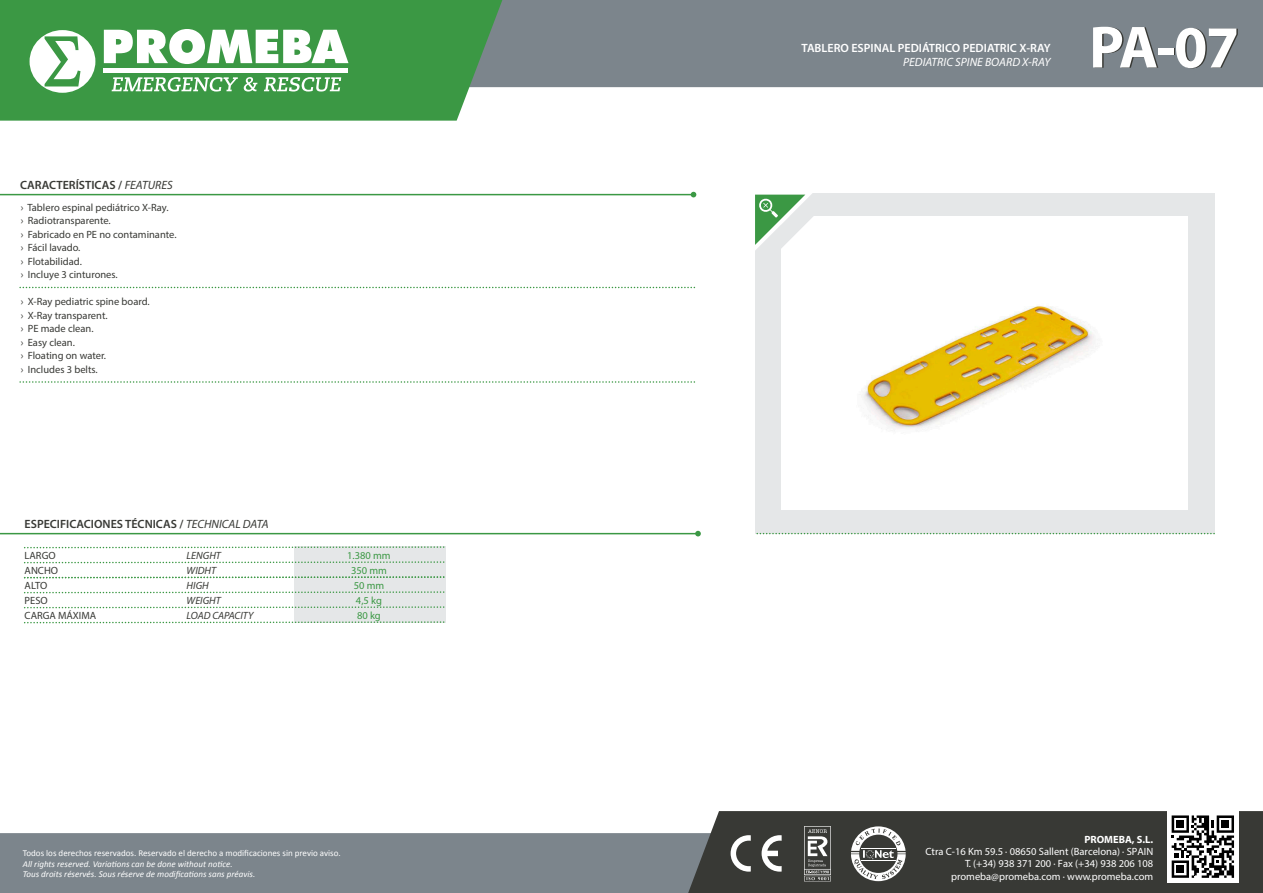
<style>
.page{position:relative;width:1263px;height:893px;background:#fff}
.page>*{position:absolute;margin:0;border:0;box-sizing:border-box;transform-origin:0 0}
.t1{font:700 60px "Myriad Pro";color:#fff}
.t2{font:600 12px "Myriad Pro";color:#383935}
.t3{font:600 12px "Myriad Pro";color:#fff}
.t4{font:italic 12px "Myriad Pro";color:#fff}
.t5{font:10.5px/13.5px "Myriad Pro";color:#383935}
.t6{font:10.5px/12px "Myriad Pro";color:#fff;text-align:right}
.t7{font:italic 10.5px "Myriad Pro";color:#383935}
.t8{font:10.5px/15px "Myriad Pro";color:#3b9844;text-align:center}
.t9{font:700 10.5px "Myriad Pro";color:#fff}
.t10{font:italic 9px/10.8px "Calibri";color:#fff}
.t11{font:9px "Calibri";color:#fff}
.s1{font-weight:400;font-style:italic}
</style>
<div class="page">
<div style="left:755px;top:194px;width:459px;height:340px;background:#e5e7e8"></div>
<div style="left:502px;top:0;width:761px;height:87px;background:#7c858c"></div>
<svg style="left:0;top:0;width:502px;height:121px;background:#439b4c"></svg>
<div style="left:0;top:833px;width:688px;height:60px;background:#7c858c"></div>
<div style="left:688px;top:811px;width:575px;height:82px;background:#383935"></div>
<hr style="left:0;top:194px;width:694px;height:1px;background:#3b9844">
<svg style="left:691px;top:192px;width:5px;height:5px"></svg>
<div style="left:1167px;top:811px;width:72px;height:72px;background:#fff"></div>
<svg style="left:1171px;top:815px;width:63px;height:63px"></svg>
<div style="left:1177px;top:820px;width:7px;height:8px;background:#000"></div>
<div style="left:1222px;top:820px;width:7px;height:8px;background:#000"></div>
<div style="left:1177px;top:865px;width:7px;height:8px;background:#000"></div>
<hr style="left:0;top:533px;width:698px;height:1px;background:#3b9844">
<svg style="left:695px;top:531px;width:6px;height:5px"></svg>
<div style="left:294px;top:546px;width:151px;height:76px;background:#e5e7e8"></div>
<svg style="left:757px;top:533px;width:458px;height:1px"></svg>
<svg style="left:20px;top:287px;width:675px;height:1px"></svg>
<svg style="left:112px;top:77px;width:126px;height:15px"></svg>
<svg style="left:244px;top:77px;width:13px;height:15px"></svg>
<svg style="left:264px;top:77px;width:77px;height:15px"></svg>
<svg style="left:104px;top:29px;width:244px;height:35px"></svg>
<div style="left:104px;top:68px;width:244px;height:5px;background:#fff"></div>
<svg style="left:30px;top:30px;width:65px;height:63px"></svg>
<svg style="left:20px;top:381px;width:675px;height:2px"></svg>
<svg style="left:804px;top:826px;width:27px;height:55px"></svg>
<svg style="left:851px;top:826px;width:55px;height:55px"></svg>
<svg style="left:761px;top:835px;width:21px;height:37px"></svg>
<svg style="left:731px;top:835px;width:20px;height:37px"></svg>
<svg style="left:24px;top:576px;width:422px;height:3px"></svg>
<svg style="left:24px;top:561px;width:422px;height:3px"></svg>
<svg style="left:24px;top:546px;width:422px;height:3px"></svg>
<div style="left:781px;top:216px;width:407px;height:293px;background:#fff"></div>
<img style="left:863px;top:306px;width:231px;height:125px">
<svg style="left:24px;top:591px;width:422px;height:3px"></svg>
<svg style="left:24px;top:606px;width:422px;height:3px"></svg>
<svg style="left:755px;top:193px;width:80px;height:57px"></svg>
<svg style="left:24px;top:621px;width:422px;height:3px"></svg>
<p class="t2" style="left:20px;top:178px;width:154px">CARACTERÍSTICAS / <span class="s1">FEATURES</span></p>
<p class="t5" style="left:21px;top:200px;width:157px">› Tablero espinal pediátrico X-Ray.<br>› Radiotransparente.<br>› Fabricado en PE no contaminante. › Fácil lavado.<br>› Flotabilidad.<br>› Incluye 3 cinturones.</p>
<p class="t5" style="left:21px;top:295px;width:131px">› X-Ray pediatric spine board. › X-Ray transparent.<br>› PE made clean.<br>› Easy clean.<br>› Floating on water.<br>› Includes 3 belts.</p>
<p class="t2" style="left:25px;top:517px;width:245px">ESPECIFICACIONES TÉCNICAS / <span class="s1">TECHNICAL DATA</span></p>
<p class="t5" style="left:25px;top:548px;width:33px">LARGO</p>
<p class="t7" style="left:187px;top:549px;width:36px">LENGHT</p>
<p class="t5" style="left:25px;top:563px;width:35px">ANCHO</p>
<p class="t7" style="left:187px;top:564px;width:31px">WIDHT</p>
<p class="t5" style="left:25px;top:578px;width:24px">ALTO</p>
<p class="t7" style="left:187px;top:579px;width:24px">HIGH</p>
<p class="t5" style="left:25px;top:593px;width:25px">PESO</p>
<p class="t7" style="left:187px;top:594px;width:36px">WEIGHT</p>
<p class="t5" style="left:25px;top:608px;width:73px">CARGA MÁXIMA</p>
<p class="t7" style="left:187px;top:609px;width:68px">LOAD CAPACITY</p>
<p class="t8" style="left:347px;top:547px;width:45px">1.380 mm<br>350 mm<br>50 mm<br>4,5 kg<br>80 kg</p>
<p class="t11" style="left:23px;top:847px;width:319px">Todos los derechos reservados. Reservado el derecho a modificaciones sin previo aviso.</p>
<p class="t10" style="left:23px;top:858px;width:234px">All rights reserved. Variations can be done without notice.<br>Tous droits réservés. Sous réserve de modifications sans préavis.</p>
<p class="t3" style="left:801px;top:40px;width:250px">TABLERO ESPINAL PEDIÁTRICO PEDIATRIC X-RAY</p>
<p class="t4" style="left:903px;top:55px;width:149px">PEDIATRIC SPINE BOARD X-RAY</p>
<h1 class="t1" style="left:1089px;top:8px;width:152px">PA-07</h1>
<p class="t9" style="left:1084px;top:833px;width:70px">PROMEBA, S.L.</p>
<p class="t6" style="left:925px;top:846px;width:229px">Ctra C-16 Km 59.5 · 08650 Sallent (Barcelona) · SPAIN<br>T. (+34) 938 371 200 · Fax (+34) 938 206 108 promeba@promeba.com · www.promeba.com</p>
</div>
